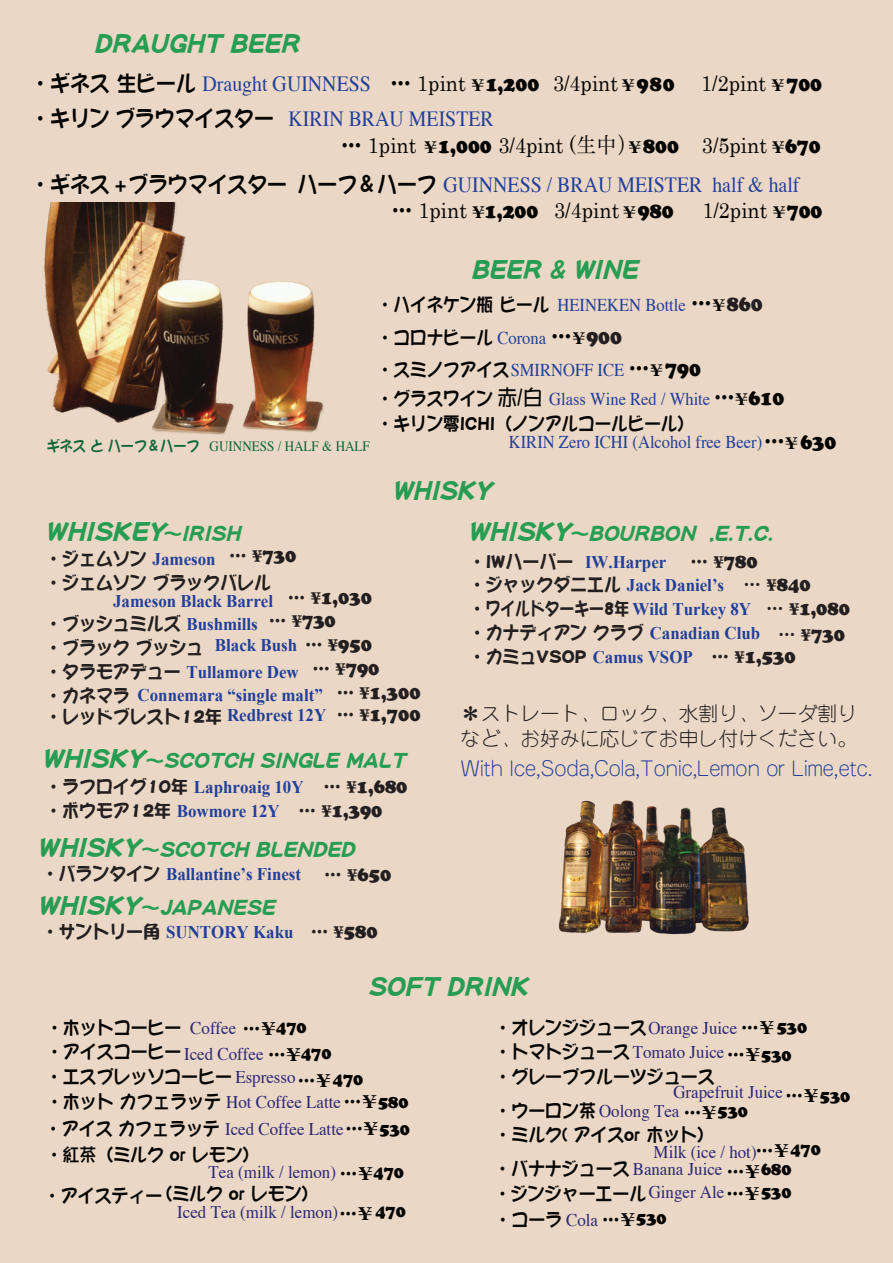
<style>
.page{position:relative;width:893px;height:1263px;background:#ebd7c5}
.page>*{position:absolute;margin:0;border:0;box-sizing:border-box;transform-origin:0 0}
.t1{font:italic 26.55px "DFPOP1 Std W9";color:#269d52;scale:.92 1}
.t2{font:italic 26.4px "DFPOP1 Std W9";color:#269d52;scale:.95 1}
.t3{font:21.6px/35.8px "Times";color:#223f99;scale:.92 1}
.t4{font:21.6px "Century";color:#050504;scale:.92 1}
.t5{font:italic 21.15px "DFPOP1 Std W9";color:#269d52;scale:.95 1}
.t6{font:300 19.8px/25.2px "Jun 101";color:#231f20}
.t7{font:300 19.8px "Jun 101";color:#223f99}
.t8{font:900 19.8px "Cooper";color:#231f20;scale:.95 1}
.t9{font:18px/28.8px "Times";color:#223f99;scale:.92 1}
.t10{font:18px "DFPOP1 Std W9";color:#050504;scale:.92 1}
.t11{font:700 17.85px/23.7px "Times New Roman";color:#223f99;scale:.95 1}
.t12{font:17.85px/24.5px "Times";color:#2b2774;scale:.95 1}
.t13{font:17.85px/26.1px "DFPOP1 Std W9";color:#050504;scale:.95 1}
.t14{font:17.85px "DFPOP1 Std W12";color:#231f20;scale:.95 1}
.t15{font:16.2px "DF Mincho Std W14";color:#050504;scale:.92 1}
.t16{font:14.25px "Times";color:#0c6638;scale:.92 1}
.s1{font-family:"DFPOP1 Std W9";color:#050504}
.s2{font-family:"DF Mincho Std W14";color:#050504}
.s3{font-family:"Century";color:#050504}
.s4{font-family:"DF Mincho Std W14";font-size:16.2px;color:#050504}
.s5{font-family:"Cooper";font-weight:900;color:#050504}
.s6{font-family:"DF Mincho Std W14"}
.s7{font-family:"DF Mincho Std W14";font-size:16.2px}
.s8{font-family:"Cooper";font-weight:900}
.s9{font-family:"Hira Min Pro W3"}
.s10{font-family:"DFPOP1 Std W9"}
.s11{font-family:"DF Mincho Std W14";font-size:21.6px;color:#050504}
.s12{font-family:"Cooper";font-weight:900;font-size:21.6px;color:#231f20}
.s13{font-family:"Times";color:#223f99}
.s14{font-family:"DF Mincho Std W14";font-size:21.6px}
.s15{font-family:"Cooper";font-weight:900;font-size:21.6px;color:#050504}
.s16{font-family:"DFPOP1 Std W5";font-size:21.6px;color:#050504}
.s17{font-size:21.15px}
.s18{font-family:"DFPOP1 Std W12";font-weight:400;color:#231f20}
.s19{font-family:"DF Mincho Std W14";font-weight:400;color:#231f20}
.s20{font-family:"Cooper";font-weight:900;font-size:19.8px;color:#231f20}
.s21{font-size:26.4px}
.s22{font-family:"DF Mincho Std W14";font-weight:400;font-size:17.85px}
.s23{font-family:"DFPOP1 Std W9";font-weight:400;color:#231f20}
.s24{font-family:"Times";color:#2b2774}
.s25{font-family:"DFPOP1 Std W7"}
</style>
<div class="page">
<img style="left:43px;top:202px;width:281px;height:233px">
<img style="left:558px;top:800px;width:191px;height:135px">
<h1 class="t1" style="left:94px;top:29px;width:231px">DRAUGHT BEER</h1>
<p class="t3" style="left:30px;top:67px;width:702px"><span class="s1">・ギネス生ビール</span> Draught GUINNESS <span class="s2">…</span> <span class="s3">1pint</span> <span class="s4">￥</span><span class="s5">1,200</span> <span class="s3">3/4pint</span> <span class="s4">￥</span><span class="s5">980</span><span class="s1">・キリンブラウマイスター</span> KIRIN BRAU MEISTER</p>
<p class="t4" style="left:342px;top:132px;width:368px"><span class="s6">…</span> 1pint <span class="s7">￥</span><span class="s8">1,000</span> 3/4pint (<span class="s9">生中）</span> <span class="s8">800</span></p>
<p class="t3" style="left:30px;top:168px;width:838px"><span class="s1">・ギネス + ブラウマイスターハーフ＆ハーフ</span> GUINNESS / BRAU MEISTER half &amp; half</p>
<p class="t4" style="left:701px;top:69px;width:133px">1/2pint <span class="s7">￥</span><span class="s8">700</span></p>
<p class="t4" style="left:702px;top:132px;width:131px">3/5pint <span class="s7">￥</span><span class="s8">670</span></p>
<p class="t15" style="left:627px;top:139px;width:18px">￥</p>
<p class="t4" style="left:392px;top:196px;width:308px"><span class="s6">…</span> 1pint <span class="s7">￥</span><span class="s8">1,200</span> 3/4pint <span class="s7">￥</span><span class="s8">980</span></p>
<p class="t4" style="left:702px;top:196px;width:132px">1/2pint <span class="s7">￥</span><span class="s8">700</span></p>
<p class="t16" style="left:47px;top:441px;width:353px"><span class="s10">ギネス と ハーフ＆ハーフ</span> GUINNESS / HALF &amp; HALF</p>
<h1 class="t1" style="left:471px;top:255px;width:188px">BEER &amp; WINE</h1>
<p class="t9" style="left:377px;top:292px;width:421px"><span class="s1">・ハイネケン瓶ビール</span> HEINEKEN Bottle <span class="s11">…</span><span class="s4">￥</span><span class="s12">860</span></p>
<p class="t10" style="left:377px;top:327px;width:268px">・コロナビール <span class="s13">Corona</span> <span class="s14">…</span><span class="s7">￥</span><span class="s12">900</span></p>
<p class="t9" style="left:377px;top:357px;width:444px"><span class="s1">・スミノフアイス</span>SMIRNOFF ICE <span class="s11">…</span><span class="s4">￥</span><span class="s15">790<br></span><span class="s1">・グラスワイン</span><span class="s16">赤/白</span> Glass Wine Red / White <span class="s11">…</span><span class="s4">￥</span><span class="s15">610</span></p>
<p class="t10" style="left:377px;top:414px;width:346px">・キリン零ICHI（ノンアルコールビール）</p>
<p class="t9" style="left:509px;top:429px;width:357px">KIRIN Zero ICHI (Alcohol free Beer)<span class="s11">…</span><sub>￥</sub><span class="s15">630</span></p>
<h1 class="t1" style="left:392px;top:476px;width:117px">WHISKY</h1>
<h2 class="t2" style="left:45px;top:518px;width:212px">WHISKEY<span class="s17">～IRISH</span></h2>
<p class="t11" style="left:45px;top:547px;width:266px"><span class="s18">・ジェムソン</span> Jameson <span class="s19">… ¥</span><sup>730</sup></p>
<p class="t14" style="left:45px;top:573px;width:239px">・ジェムソン ブラックバレル</p>
<p class="t11" style="left:45px;top:588px;width:345px;text-indent:68px">Jameson Black Barrel <sup>…</sup> <sup>¥</sup><sup>1,030</sup><span class="s18">・ブッシュミルズ</span> Bushmills <sup>…</sup> <sup>¥</sup><sup>730</sup></p>
<p class="t14" style="left:45px;top:638px;width:346px">・ブラック ブッシュ <sup>Black</sup> <sup>Bush</sup> <sup>…</sup> <sup>¥</sup><sup>950</sup></p>
<p class="t11" style="left:45px;top:660px;width:397px"><span class="s18">・タラモアデュー</span> Tullamore Dew <sup>…</sup> <sup>¥</sup><sup>790<br></sup><span class="s18">・カネマラ</span> Connemara “single malt” <span class="s19">… ¥</span><span class="s20">1,300</span></p>
<p class="t14" style="left:45px;top:707px;width:397px">・レッドブレスト12年 <sup>Redbrest</sup> <sup>12Y</sup> <sup>…</sup> <sup>¥</sup><sup>1,700</sup></p>
<p class="t5" style="left:42px;top:749px;width:389px"><span class="s21">WHISKY</span>～SCOTCH SINGLE MALT</p>
<p class="t11" style="left:45px;top:799px;width:357px"><span class="s18">・ボウモア12年</span> Bowmore 12Y <span class="s19">… ¥</span><span class="s20">1,390</span></p>
<p class="t11" style="left:45px;top:775px;width:383px"><span class="s18">・ラフロイグ10年</span> Laphroaig 10Y <span class="s19">… ¥</span><span class="s20">1,680</span></p>
<p class="t5" style="left:37px;top:838px;width:341px"><span class="s21">WHISKY</span>～SCOTCH BLENDED</p>
<p class="t11" style="left:42px;top:862px;width:275px"><span class="s18">・バランタイン</span> Ballantine’s Finest</p>
<p class="t8" style="left:325px;top:862px;width:72px"><span class="s22">… ¥</span>650</p>
<p class="t5" style="left:468px;top:522px;width:327px"><span class="s21">WHISKY</span>～BOURBON ,E.T.C.</p>
<p class="t11" style="left:469px;top:550px;width:210px"><span class="s18">・IWハーパー</span> IW.Harper</p>
<p class="t8" style="left:691px;top:549px;width:72px"><span class="s22">… ¥</span>780</p>
<p class="t11" style="left:469px;top:573px;width:403px"><span class="s18">・ジャックダニエル</span> Jack Daniel’s <span class="s23">…</span> <span class="s19">¥</span><span class="s20">840<br></span><span class="s18">・ワイルドターキー8年</span> Wild Turkey 8Y <span class="s23">…</span> <span class="s19">¥</span><span class="s20">1,080</span><span class="s18">・カナディアン クラブ</span> Canadian Club <span class="s23">…</span> <span class="s19">¥</span><span class="s20">730</span><span class="s18">・カミュVSOP</span> Camus VSOP <span class="s19">… ¥</span><span class="s20">1,530</span></p>
<p class="t6" style="left:461px;top:700px;width:398px">＊ストレート、ロック、水割り、ソーダ割りなど、お好みに応じてお申し付けください。</p>
<p class="t7" style="left:461px;top:756px;width:413px">With Ice,Soda,Cola,Tonic,Lemon or Lime,etc.</p>
<p class="t5" style="left:37px;top:896px;width:256px"><span class="s21">WHISKY</span>～JAPANESE</p>
<p class="t11" style="left:42px;top:920px;width:355px"><span class="s18">・サントリー角</span> SUNTORY Kaku <span class="s19">… ¥</span><span class="s20">580</span></p>
<h1 class="t1" style="left:368px;top:972px;width:182px">SOFT DRINK</h1>
<p class="t13" style="left:46px;top:1014px;width:276px">・ホットコーヒー <span class="s24">Coffee</span> <span class="s6">…￥</span><span class="s8">470</span></p>
<p class="t12" style="left:46px;top:1043px;width:302px"><span class="s1">・アイスコーヒー</span>Iced Coffee <span class="s2">…￥</span><span class="s5">470</span></p>
<p class="t13" style="left:46px;top:1063px;width:336px">・エスプレッソコーヒー <span class="s24">Espresso</span> <span class="s6">…￥</span><span class="s8">470</span></p>
<p class="t12" style="left:46px;top:1092px;width:383px"><span class="s1">・ホット カフェラッテ</span> Hot Coffee Latte <span class="s2">…￥</span><span class="s5">580</span></p>
<p class="t13" style="left:46px;top:1141px;width:227px">・<span class="s25">紅茶</span>（ミルク or レモン）</p>
<p class="t12" style="left:209px;top:1161px;width:207px">Tea (milk / lemon) <span class="s2">…￥</span><span class="s5">470</span></p>
<p class="t13" style="left:44px;top:1180px;width:291px">・アイスティー（ミルク or レモン）</p>
<p class="t12" style="left:177px;top:1202px;width:242px">Iced Tea (milk / lemon)<span class="s2">…￥</span><span class="s5">470</span></p>
<p class="t12" style="left:494px;top:1017px;width:331px"><span class="s1">・オレンジジュース</span>Orange Juice <span class="s2">…￥</span><span class="s5">530</span><span class="s1">・トマトジュース</span> Tomato Juice <span class="s2">…￥</span><span class="s5">530</span></p>
<p class="t13" style="left:494px;top:1063px;width:233px">・グレープフルーツジュース</p>
<p class="t12" style="left:673px;top:1081px;width:188px">Grapefruit Juice <span class="s2">…￥</span><span class="s5">530</span></p>
<p class="t12" style="left:494px;top:1100px;width:268px"><span class="s1">・ウーロン茶</span> Oolong Tea <span class="s2">…￥</span><span class="s5">530</span></p>
<p class="t13" style="left:494px;top:1121px;width:233px">・ミルク( アイスor ホット）</p>
<p class="t12" style="left:654px;top:1141px;width:177px">Milk (ice / hot) <span class="s2">…￥</span><sup>470</sup></p>
<p class="t12" style="left:45px;top:1118px;width:386px"><span class="s1">・アイス カフェラッテ</span> Iced Coffee Latte<span class="s2">…￥</span><span class="s5">530</span></p>
<p class="t12" style="left:494px;top:1159px;width:314px"><span class="s1">・バナナジュース</span> Banana Juice <span class="s2">…￥</span><span class="s5">680</span></p>
<p class="t13" style="left:494px;top:1180px;width:315px">・ジンジャーエール<span class="s24">Ginger Ale</span><span class="s6">…￥</span><span class="s8">530</span>・コーラ <span class="s24">Cola</span> <span class="s6">…￥</span><span class="s8">530</span></p>
</div>
